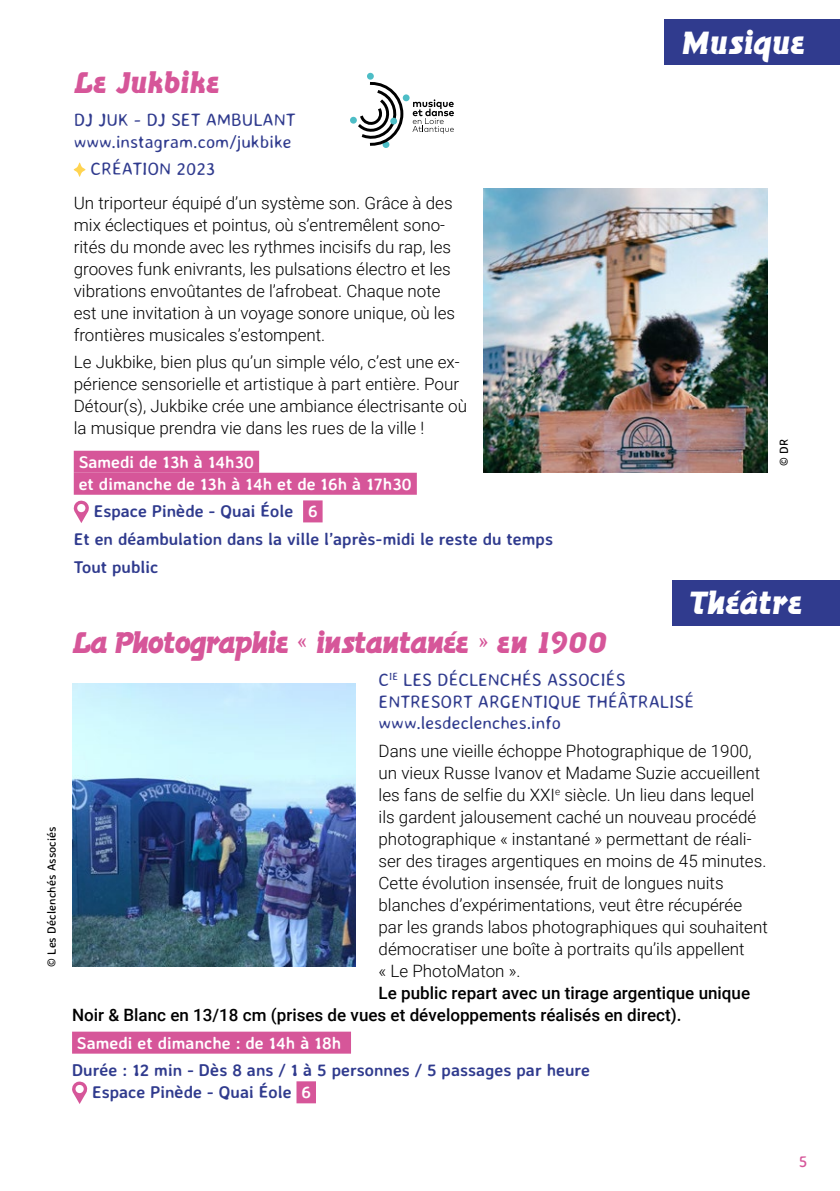
<style>
.page{position:relative;width:840px;height:1191px;background:#fff}
.page>*{position:absolute;margin:0;border:0;box-sizing:border-box;transform-origin:0 0}
.t1{font:28px "Bronson Gothic JF";color:#fff}
.nom_spectacle{font:26px "Bronson Gothic JF";letter-spacing:-.04em;color:#d65699}
.nom_spectacle-2{font:26px "Bronson Gothic JF";color:#d65699}
.détails_spectacle{font:300 18px/21.6px "Averia Sans Libre";color:#303b8e}
.texte_courant{font:300 17px/22px "Roboto";color:#000}
.infos_pratiques{font:700 17px/22px "Averia Sans Libre";color:#303b8e}
.texte_courant-2{font:500 17px/22px "Roboto";color:#000}
.jour_et_heure{font:700 17px/22px "Averia Sans Libre";color:#fff}
.t2{font:16px "Averia Sans Libre";color:#d65699}
.t3{font:12px "Averia Sans Libre";color:#000}
.s1{color:#fff}
</style>
<div class="page">
<svg style="left:412px;top:99px;width:41px;height:35px"></svg>
<div style="left:402px;top:94px;width:7px;height:7px;background:#4dbdc6;border-radius:50%"></div>
<div style="left:350px;top:117px;width:6px;height:7px;background:#4dbdc6;border-radius:50%"></div>
<div style="left:367px;top:73px;width:6px;height:7px;background:#4dbdc6;border-radius:50%"></div>
<svg style="left:356px;top:82px;width:48px;height:65px"></svg>
<div style="left:390px;top:118px;width:7px;height:6px;background:#4dbdc6;border-radius:50%"></div>
<div style="left:664px;top:20px;width:175px;height:45px;background:#303b8e"></div>
<div style="left:74px;top:451px;width:185px;height:22px;background:#d65699"></div>
<div style="left:74px;top:473px;width:342px;height:22px;background:#d65699"></div>
<div style="left:303px;top:500px;width:19px;height:22px;background:#d65699"></div>
<svg style="left:74px;top:163px;width:11px;height:14px"></svg>
<svg style="left:73px;top:500px;width:16px;height:23px"></svg>
<div style="left:672px;top:580px;width:167px;height:45px;background:#303b8e"></div>
<div style="left:72px;top:1031px;width:279px;height:22px;background:#d65699"></div>
<div style="left:296px;top:1081px;width:20px;height:22px;background:#d65699"></div>
<svg style="left:72px;top:1081px;width:15px;height:23px"></svg>
<img style="left:72px;top:683px;width:283px;height:283px">
<img style="left:483px;top:189px;width:283px;height:283px">
<p class="t3" style="left:44px;top:966px;width:142px;rotate:-90deg">© Les Déclenchés Associés</p>
<p class="nom_spectacle-2" style="left:74px;top:66px;width:147px">Le Jukbike</p>
<p class="détails_spectacle" style="left:74px;top:109px;width:223px">DJ JUK - DJ SET AMBULANT www.instagram.com/jukbike</p>
<p class="détails_spectacle" style="left:91px;top:158px;width:126px">CRÉATION 2023</p>
<p class="texte_courant" style="left:74px;top:191px;width:382px">Un triporteur équipé d’un système son. Grâce à des mix éclectiques et pointus, où s’entremêlent sono&shy;rités du monde avec les rythmes incisifs du rap, les grooves funk enivrants, les pulsations électro et les vibrations envoûtantes de l’afrobeat. Chaque note est une invitation à un voyage sonore unique, où les frontières musicales s’estompent.</p>
<p class="texte_courant" style="left:74px;top:351px;width:394px">Le Jukbike, bien plus qu’un simple vélo, c’est une ex&shy;périence sensorielle et artistique à part entière. Pour Détour(s), Jukbike crée une ambiance électrisante où la musique prendra vie dans les rues de la ville !</p>
<p class="jour_et_heure" style="left:79px;top:450px;width:334px">Samedi de 13h à 14h30<br>et dimanche de 13h à 14h et de 16h à 17h30</p>
<p class="infos_pratiques" style="left:94px;top:500px;width:225px">Espace Pinède - Quai Éole <span class="s1">6</span></p>
<p class="infos_pratiques" style="left:74px;top:528px;width:480px">Et en déambulation dans la ville l’après-midi le reste du temps</p>
<p class="infos_pratiques" style="left:74px;top:555px;width:86px">Tout public</p>
<p class="t1" style="left:681px;top:24px;width:125px">Musique</p>
<p class="t3" style="left:776px;top:466px;width:29px;rotate:-90deg">© DR</p>
<p class="t1" style="left:689px;top:584px;width:114px">Théâtre</p>
<p class="nom_spectacle" style="left:72px;top:625px;width:537px">La Photographie « instantanée » en 1900</p>
<p class="détails_spectacle" style="left:378px;top:669px;width:317px">C<sup>IE</sup> LES DÉCLENCHÉS ASSOCIÉS<br>ENTRESORT ARGENTIQUE THÉÂTRALISÉ www.lesdeclenches.info</p>
<p class="texte_courant" style="left:378px;top:739px;width:390px">Dans une vieille échoppe Photographique de 1900, un vieux Russe Ivanov et Madame Suzie accueillent les fans de selfie du XXI<sup>e</sup> siècle. Un lieu dans lequel ils gardent jalousement caché un nouveau procédé photographique « instantané » permettant de réali&shy;ser des tirages argentiques en moins de 45 minutes.<br>Cette évolution insensée, fruit de longues nuits blanches d’expérimentations, veut être récupérée par les grands labos photographiques qui souhaitent démocratiser une boîte à portraits qu’ils appellent<br>« Le PhotoMaton ».</p>
<p class="texte_courant-2" style="left:72px;top:981px;width:679px;text-indent:306px">Le public repart avec un tirage argentique unique<br>Noir &amp; Blanc en 13/18 cm (prises de vues et développements réalisés en direct).</p>
<p class="jour_et_heure" style="left:77px;top:1031px;width:265px">Samedi et dimanche : de 14h à 18h</p>
<p class="infos_pratiques" style="left:92px;top:1059px;width:499px;text-indent:-20px">Durée : 12 min - Dès 8 ans / 1 à 5 personnes / 5 passages par heure<br>Espace Pinède - Quai Éole <span class="s1">6</span></p>
<p class="t2" style="left:798px;top:1151px;width:10px">5</p>
</div>
